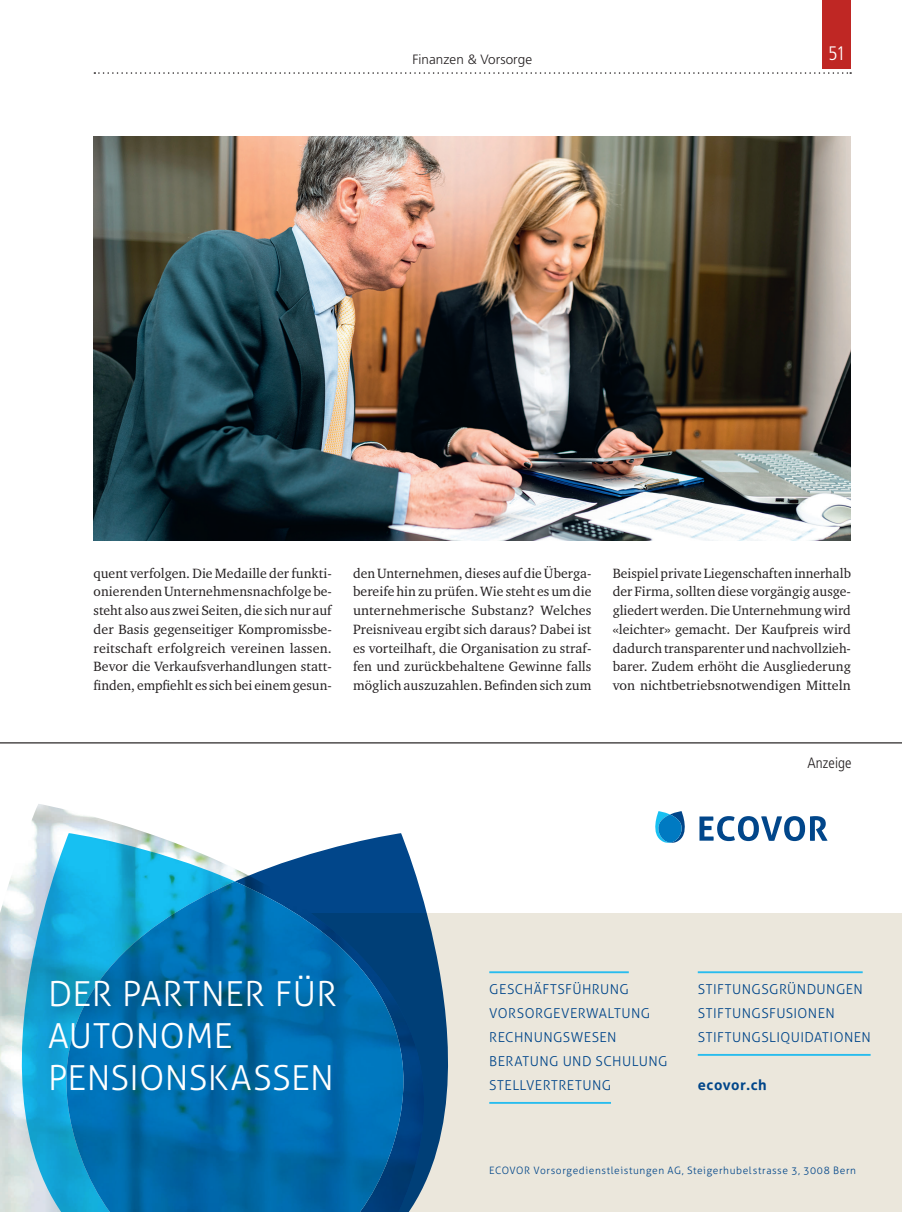
<style>
.page{position:relative;width:902px;height:1212px;background:#fff}
.page>*{position:absolute;margin:0;border:0;box-sizing:border-box;transform-origin:0 0}
.t1{font:300 34.5px/42px "Aller";letter-spacing:.015em;color:#fff}
.t2{font:300 condensed 19.5px "Frutiger LT Std";color:#fff}
.t3{font:300 condensed 15px "Frutiger LT Std";letter-spacing:.005em;color:#231f20}
.t4{font:700 14.55px "Aller";letter-spacing:.035em;color:#01468a}
.t5{font:13.8px/18.8px "Charter ITC Std";letter-spacing:.005em;color:#231f20;text-align:justify}
.t6{font:300 13.65px/24px "Aller";letter-spacing:.03em;color:#01468a}
.t7{font:300 13.5px "Frutiger LT Std";letter-spacing:.005em;color:#231f20}
.t8{font:300 10.2px "Aller";letter-spacing:.06em;color:#01468a}
</style>
<div class="page">
<svg style="left:94px;top:72px;width:757px;height:2px"></svg>
<div style="left:822px;top:0;width:28px;height:68px;background:#bf2724"></div>
<div style="left:34px;top:913px;width:867px;height:299px;background:#ebe7dc"></div>
<img style="left:0;top:804px;width:147px;height:408px">
<svg style="left:235px;top:833px;width:213px;height:324px"></svg>
<svg style="left:22px;top:833px;width:213px;height:379px"></svg>
<svg style="left:35px;top:881px;width:400px;height:331px;background:#0770ac"></svg>
<svg style="left:699px;top:816px;width:128px;height:25px"></svg>
<svg style="left:655px;top:811px;width:30px;height:32px"></svg>
<hr style="left:489px;top:971px;width:139px;height:2px;background:#28bcee">
<hr style="left:489px;top:1102px;width:122px;height:2px;background:#28bcee">
<hr style="left:697px;top:971px;width:165px;height:2px;background:#28bcee">
<hr style="left:697px;top:1054px;width:173px;height:2px;background:#28bcee">
<hr style="left:0;top:742px;width:901px;height:1px;background:#231f20">
<img style="left:94px;top:136px;width:756px;height:404px">
<p class="t7" style="left:412px;top:51px;width:121px">Finanzen &amp; Vorsorge</p>
<h2 class="t2" style="left:827px;top:42px;width:19px">51</h2>
<p class="t5" style="left:94px;top:563px;width:240px">quent verfolgen. Die Medaille der funkti&shy;onierenden Unternehmensnachfolge be&shy;steht also aus zwei Seiten, die sich nur auf der Basis gegenseitiger Kompromissbe&shy;reitschaft erfolgreich vereinen lassen.<br>Bevor die Verkaufsverhandlungen statt&shy;finden, empfiehlt es sich bei einem gesun-</p>
<p class="t5" style="left:353px;top:563px;width:240px">den Unternehmen, dieses auf die Überga&shy;bereife hin zu prüfen. Wie steht es um die unternehmerische Substanz? Welches Preisniveau ergibt sich daraus? Dabei ist es vorteilhaft, die Organisation zu straf&shy;fen und zurückbehaltene Gewinne falls möglich auszuzahlen. Befinden sich zum</p>
<p class="t5" style="left:612px;top:563px;width:240px">Beispiel private Liegenschaften innerhalb der Firma, sollten diese vorgängig ausge&shy;gliedert werden. Die Unternehmung wird «leichter» gemacht. Der Kaufpreis wird dadurch transparenter und nachvollzieh&shy;barer. Zudem erhöht die Ausgliederung von nichtbetriebsnotwendigen Mitteln</p>
<h1 class="t1" style="left:48px;top:973px;width:290px">DER PARTNER FÜR<br>AUTONOME<br>PENSIONSKASSEN</h1>
<p class="t3" style="left:807px;top:754px;width:45px">Anzeige</p>
<p class="t6" style="left:489px;top:977px;width:180px">GESCHÄFTSFÜHRUNG<br>VORSORGEVERWALTUNG<br>RECHNUNGSWESEN<br>BERATUNG UND SCHULUNG<br>STELLVERTRETUNG</p>
<p class="t6" style="left:697px;top:977px;width:175px">STIFTUNGSGRÜNDUNGEN<br>STIFTUNGSFUSIONEN<br>STIFTUNGSLIQUIDATIONEN</p>
<p class="t4" style="left:697px;top:1076px;width:71px">ecovor.ch</p>
<p class="t8" style="left:489px;top:1165px;width:368px">ECOVOR Vorsorgedienstleistungen AG, Steigerhubelstrasse 3, 3008 Bern</p>
</div>
